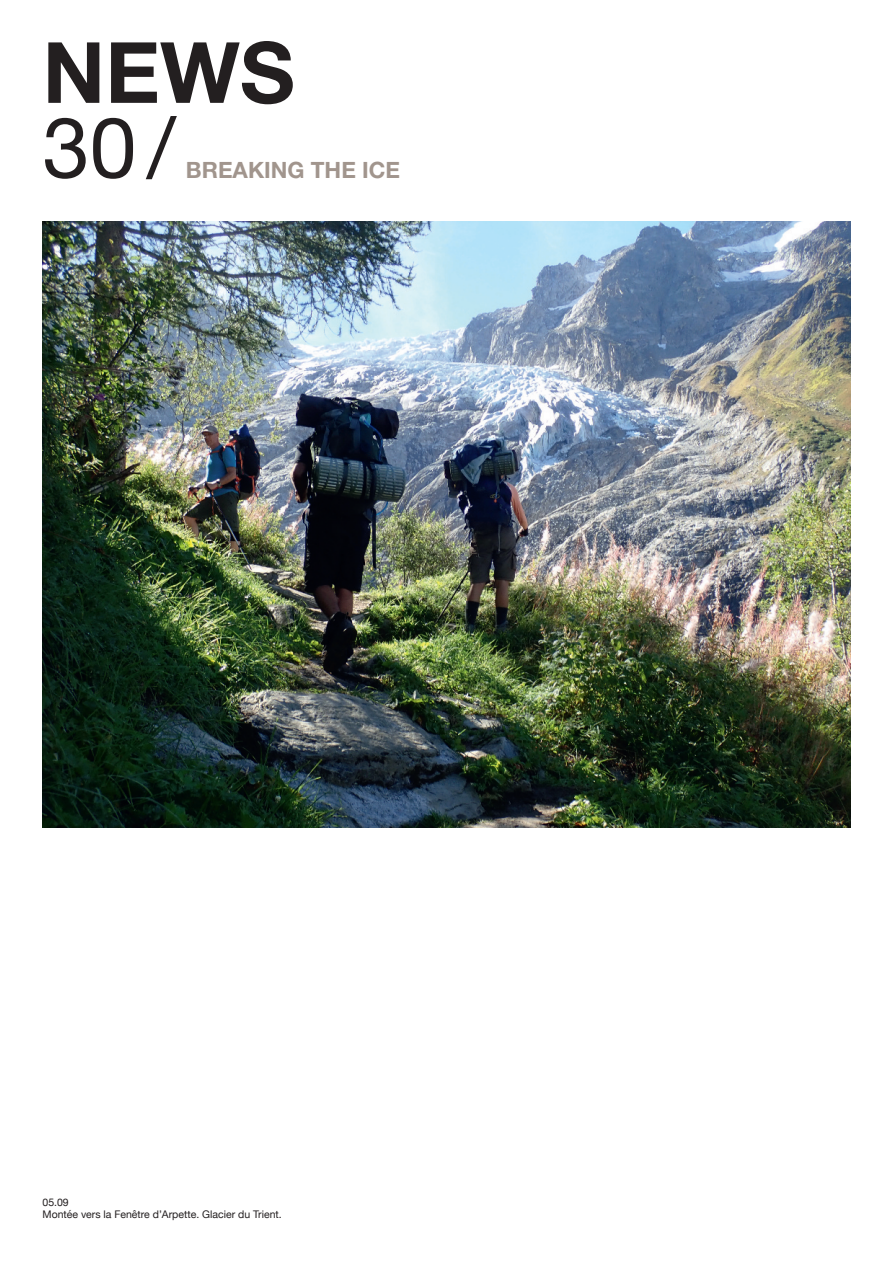
<style>
.page{position:relative;width:893px;height:1263px;background:#fff}
.page>*{position:absolute;margin:0;border:0;box-sizing:border-box;transform-origin:0 0}
.t1{font:700 84.6px "Helvetica Neue";color:#231f20}
.t2{font:84.6px "Helvetica Neue";color:#231f20}
.t3{font:700 22.5px "Helvetica Neue";color:#a1958d}
.t4{font:10.5px/12px "Helvetica Neue";color:#231f20}
</style>
<div class="page">
<img style="left:43px;top:221px;width:807px;height:606px">
<h1 class="t1" style="left:43px;top:42px;width:254px">NEWS</h1>
<h1 class="t2" style="left:43px;top:97px;width:134px">30/</h1>
<h2 class="t3" style="left:186px;top:162px;width:216px">BREAKING THE ICE</h2>
<p class="t4" style="left:43px;top:1196px;width:241px">05.09<br>Montée vers la Fenêtre d’Arpette. Glacier du Trient.</p>
</div>
